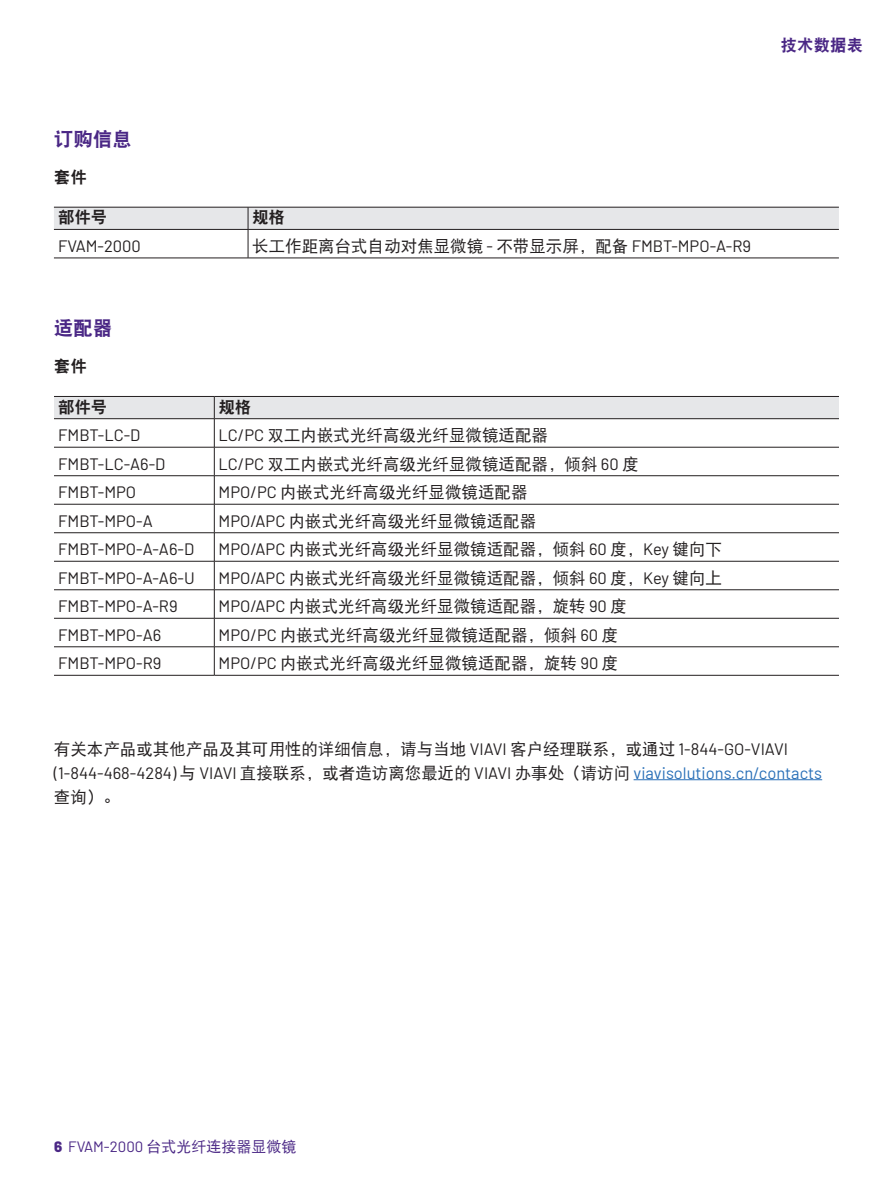
<style>
.page{position:relative;width:893px;height:1191px;background:#fff}
.page>*{position:absolute;margin:0;border:0;box-sizing:border-box;transform-origin:0 0}
.B-H1_Heading_Purple_13_16{font:19.5px "DFP Hei W9";color:#4a2785}
.Table_Body{font:16.5px "DFP Hei W5";color:#231f20}
.Body_Copy{font:16.5px/24px "DFP Hei W5";color:#231f20}
.Table_Body-2{font:16.5px "Barlow";color:#231f20}
.Table_Header{font:16.5px "DFP Hei W9";letter-spacing:-.01em;color:#231f20}
.t1{font:16.5px "DFP Hei W9";color:#4a2785}
.B-H2_Body_Subheading{font:16.5px "DFP Hei W9";color:#231f20}
.t2{font:15px "DFP Hei W5";color:#4a2785}
.s1{font-family:"Barlow"}
.s2{font-family:"Barlow";color:#2a70b8}
.s3{font-family:"Barlow";font-weight:800}
</style>
<div class="page">
<svg style="left:54px;top:207px;width:785px;height:51px"></svg>
<hr style="left:54px;top:258px;width:194px;height:1px;background:#231f20">
<hr style="left:248px;top:258px;width:591px;height:1px;background:#231f20">
<svg style="left:54px;top:396px;width:785px;height:279px"></svg>
<hr style="left:54px;top:675px;width:160px;height:1px;background:#231f20">
<hr style="left:214px;top:675px;width:625px;height:1px;background:#231f20">
<hr style="left:634px;top:779px;width:188px;height:1px;background:#2a70b8">
<p class="B-H1_Heading_Purple_13_16" style="left:54px;top:129px;width:80px">订购信息</p>
<p class="B-H2_Body_Subheading" style="left:54px;top:169px;width:34px">套件</p>
<p class="Table_Header" style="left:58px;top:209px;width:51px">部件号</p>
<p class="Table_Header" style="left:252px;top:209px;width:34px">规格</p>
<p class="Table_Body-2" style="left:58px;top:234px;width:84px">FVAM-2000</p>
<p class="Table_Body" style="left:252px;top:238px;width:500px">长工作距离台式自动对焦显微镜 <span class="s1">-</span> 不带显示屏，配备 <span class="s1">FMBT-MPO-A-R9</span></p>
<p class="B-H1_Heading_Purple_13_16" style="left:54px;top:318px;width:60px">适配器</p>
<p class="B-H2_Body_Subheading" style="left:54px;top:358px;width:34px">套件</p>
<p class="Table_Header" style="left:58px;top:398px;width:51px">部件号</p>
<p class="Table_Header" style="left:219px;top:398px;width:34px">规格</p>
<p class="Table_Body-2" style="left:58px;top:423px;width:84px">FMBT-LC-D</p>
<p class="Table_Body" style="left:219px;top:427px;width:331px"><span class="s1">LC/PC</span> 双工内嵌式光纤高级光纤显微镜适配器</p>
<p class="Table_Body-2" style="left:58px;top:452px;width:109px">FMBT-LC-A6-D</p>
<p class="Table_Body" style="left:219px;top:455px;width:421px"><span class="s1">LC/PC</span> 双工内嵌式光纤高级光纤显微镜适配器，倾斜 <span class="s1">60</span> 度</p>
<p class="Table_Body-2" style="left:58px;top:480px;width:79px">FMBT-MPO</p>
<p class="Table_Body" style="left:219px;top:484px;width:311px"><span class="s1">MPO/PC</span> 内嵌式光纤高级光纤显微镜适配器</p>
<p class="Table_Body-2" style="left:58px;top:509px;width:96px">FMBT-MPO-A</p>
<p class="Table_Body" style="left:219px;top:512px;width:319px"><span class="s1">MPO/APC</span> 内嵌式光纤高级光纤显微镜适配器</p>
<p class="Table_Body-2" style="left:58px;top:537px;width:137px">FMBT-MPO-A-A6-D</p>
<p class="Table_Body" style="left:219px;top:541px;width:505px"><span class="s1">MPO/APC</span> 内嵌式光纤高级光纤显微镜适配器，倾斜 <span class="s1">60</span> 度，<span class="s1">Key</span> 键向下</p>
<p class="Table_Body-2" style="left:58px;top:566px;width:138px">FMBT-MPO-A-A6-U</p>
<p class="Table_Body" style="left:219px;top:569px;width:505px"><span class="s1">MPO/APC</span> 内嵌式光纤高级光纤显微镜适配器，倾斜 <span class="s1">60</span> 度，<span class="s1">Key</span> 键向上</p>
<p class="Table_Body-2" style="left:58px;top:594px;width:121px">FMBT-MPO-A-R9</p>
<p class="Table_Body" style="left:219px;top:598px;width:410px"><span class="s1">MPO/APC</span> 内嵌式光纤高级光纤显微镜适配器，旋转 <span class="s1">90</span> 度</p>
<p class="Table_Body-2" style="left:58px;top:623px;width:104px">FMBT-MPO-A6</p>
<p class="Table_Body" style="left:219px;top:626px;width:401px"><span class="s1">MPO/PC</span> 内嵌式光纤高级光纤显微镜适配器，倾斜 <span class="s1">60</span> 度</p>
<p class="Table_Body-2" style="left:58px;top:651px;width:105px">FMBT-MPO-R9</p>
<p class="Table_Body" style="left:219px;top:655px;width:401px"><span class="s1">MPO/PC</span> 内嵌式光纤高级光纤显微镜适配器，旋转 <span class="s1">90</span> 度</p>
<p class="t1" style="left:781px;top:36px;width:84px">技术数据表</p>
<p class="Body_Copy" style="left:54px;top:736px;width:770px">有关本产品或其他产品及其可用性的详细信息，请与当地 <span class="s1">VIAVI</span> 客户经理联系，或通过 <span class="s1">1-844-GO-VIAVI (1-844-468-4284)</span> 与 <span class="s1">VIAVI</span> 直接联系，或者造访离您最近的 <span class="s1">VIAVI</span> 办事处（请访问 <span class="s2">viavisolutions.cn/contacts</span>查询）。</p>
<p class="t2" style="left:54px;top:1139px;width:244px"><span class="s3">6</span> <span class="s1">FVAM-2000</span> 台式光纤连接器显微镜</p>
</div>
